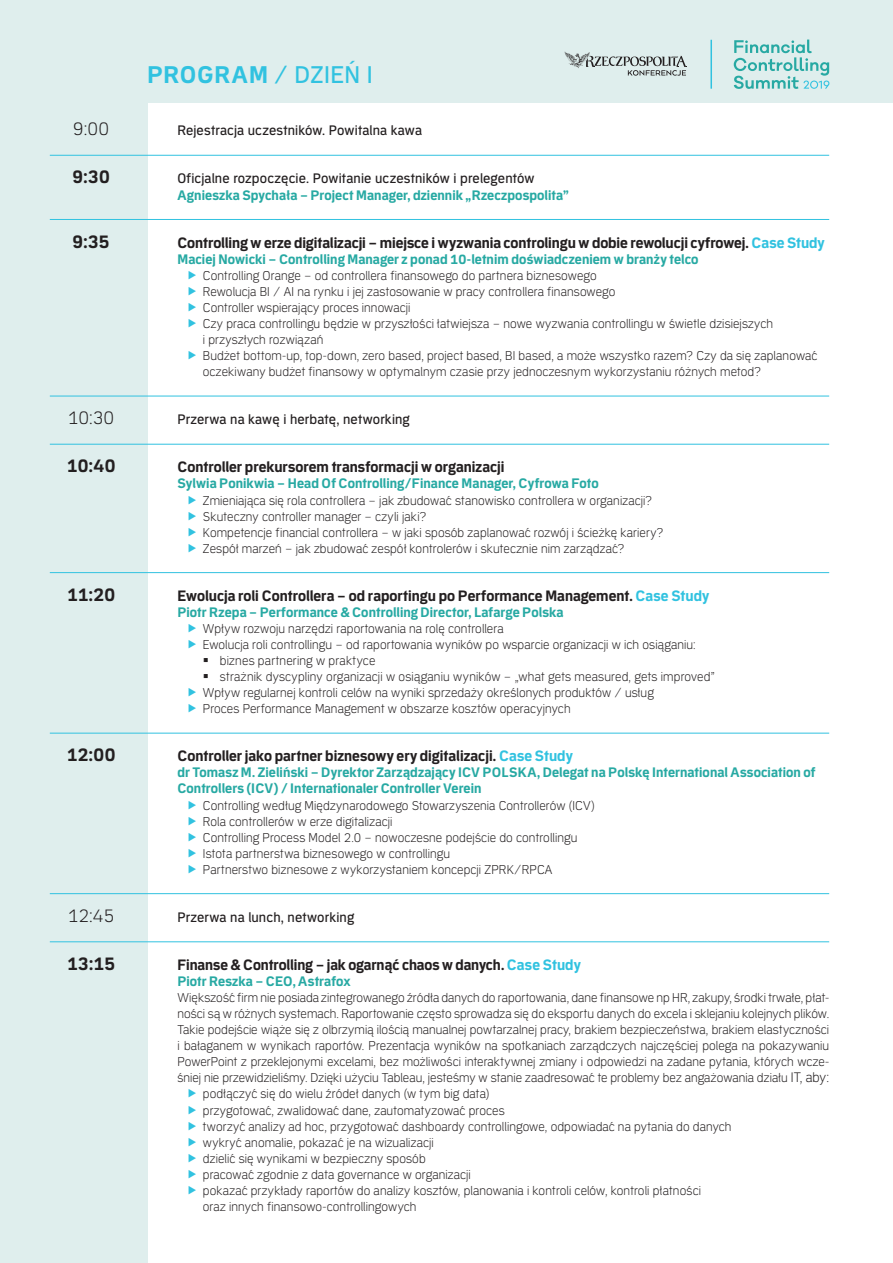
<style>
.page{position:relative;width:893px;height:1263px;background:#fff}
.page>*{position:absolute;margin:0;border:0;box-sizing:border-box;transform-origin:0 0}
.t1{font:700 25.5px "Erepublic Sans";letter-spacing:.025em;color:#31c2e0}
.t2{font:700 19.5px "Erepublic Sans";letter-spacing:.015em;color:#231f20}
.t3{font:300 19.5px "Erepublic Sans";color:#231f20}
.tytuł{font:700 15.9px "Erepublic Sans";color:#231f20}
.nazwisko{font:700 14.55px/16px "Erepublic Sans";letter-spacing:.005em;color:#27a9a3}
.podstawowy{font:14.55px "Erepublic Sans";letter-spacing:.01em;color:#231f20}
.podstawowy-2{font:300 13.5px/16px "Erepublic Sans";letter-spacing:.01em;color:#231f20}
.s1{font-weight:400}
.s2{color:#31c2e0}
.s3{font-size:14.55px}
</style>
<div class="page">
<div style="left:0;top:105px;width:493px;height:1158px;background:#dfeeed"></div>
<div style="left:0;top:0;width:893px;height:129px;background:#dfeeed"></div>
<div style="left:148px;top:103px;width:745px;height:1160px;background:#fff"></div>
<svg style="left:734px;top:40px;width:95px;height:49px"></svg>
<svg style="left:565px;top:52px;width:122px;height:24px"></svg>
<hr style="left:710px;top:40px;width:2px;height:49px;background:#31c2e0">
<hr style="left:50px;top:155px;width:779px;height:1px;background:#31c2e0">
<hr style="left:50px;top:219px;width:779px;height:1px;background:#31c2e0">
<hr style="left:50px;top:396px;width:779px;height:1px;background:#31c2e0">
<hr style="left:50px;top:444px;width:779px;height:1px;background:#31c2e0">
<hr style="left:50px;top:572px;width:779px;height:1px;background:#31c2e0">
<hr style="left:50px;top:733px;width:779px;height:1px;background:#31c2e0">
<hr style="left:50px;top:893px;width:779px;height:1px;background:#31c2e0">
<hr style="left:50px;top:941px;width:779px;height:1px;background:#31c2e0">
<p class="t3" style="left:73px;top:117px;width:38px">9:00</p>
<p class="t2" style="left:72px;top:166px;width:39px">9:30</p>
<p class="t2" style="left:73px;top:230px;width:39px">9:35</p>
<p class="t3" style="left:68px;top:406px;width:48px">10:30</p>
<p class="t2" style="left:67px;top:455px;width:50px">10:40</p>
<p class="t2" style="left:67px;top:583px;width:50px">11:20</p>
<p class="t2" style="left:67px;top:744px;width:50px">12:00</p>
<p class="t3" style="left:68px;top:904px;width:48px">12:45</p>
<p class="t2" style="left:67px;top:952px;width:50px">13:15</p>
<p class="t1" style="left:147px;top:60px;width:227px">PROGRAM <span class="s1">/ DZIEŃ I</span></p>
<p class="podstawowy" style="left:177px;top:122px;width:246px">Rejestracja uczestników. Powitalna kawa</p>
<p class="podstawowy" style="left:177px;top:170px;width:359px">Oficjalne rozpoczęcie. Powitanie uczestników i prelegentów</p>
<p class="nazwisko" style="left:177px;top:187px;width:393px">Agnieszka Spychała – Project Manager, dziennik „Rzeczpospolita”</p>
<p class="tytuł" style="left:177px;top:233px;width:649px">Controlling w erze digitalizacji – miejsce i wyzwania controlingu w dobie rewolucji cyfrowej. <span class="s2">Case Study</span></p>
<p class="nazwisko" style="left:177px;top:251px;width:523px">Maciej Nowicki – Controlling Manager z ponad 10-letnim doświadczeniem w branży telco</p>
<p class="podstawowy-2" style="left:203px;top:267px;width:395px">Controlling Orange – od controllera finansowego do partnera biznesowego</p>
<p class="podstawowy-2" style="left:203px;top:283px;width:414px">Rewolucja BI / AI na rynku i jej zastosowanie w pracy controllera finansowego</p>
<p class="podstawowy-2" style="left:203px;top:299px;width:209px">Controller wspierający proces innowacji</p>
<p class="podstawowy-2" style="left:203px;top:315px;width:572px">Czy praca controllingu będzie w przyszłości łatwiejsza – nowe wyzwania controllingu w świetle dzisiejszych i przyszłych rozwiązań</p>
<p class="podstawowy-2" style="left:203px;top:347px;width:616px">Budżet bottom-up, top-down, zero based, project based, BI based, a może wszystko razem? Czy da się zaplanować oczekiwany budżet finansowy w optymalnym czasie przy jednoczesnym wykorzystaniu różnych metod?</p>
<p class="podstawowy" style="left:177px;top:411px;width:234px">Przerwa na kawę i herbatę, networking</p>
<p class="tytuł" style="left:177px;top:458px;width:329px">Controller prekursorem transformacji w organizacji</p>
<p class="nazwisko" style="left:177px;top:475px;width:423px">Sylwia Ponikwia – Head Of Controlling/Finance Manager, Cyfrowa Foto</p>
<p class="podstawowy-2" style="left:203px;top:492px;width:451px">Zmieniająca się rola controllera – jak zbudować stanowisko controllera w organizacji?</p>
<p class="podstawowy-2" style="left:203px;top:508px;width:225px">Skuteczny controller manager – czyli jaki?</p>
<p class="podstawowy-2" style="left:203px;top:524px;width:462px">Kompetencje financial controllera – w jaki sposób zaplanować rozwój i ścieżkę kariery?</p>
<p class="podstawowy-2" style="left:203px;top:540px;width:423px">Zespół marzeń – jak zbudować zespół kontrolerów i skutecznie nim zarządzać?</p>
<p class="tytuł" style="left:177px;top:587px;width:533px">Ewolucja roli Controllera – od raportingu po Performance Management. <span class="s2">Case Study</span></p>
<p class="nazwisko" style="left:177px;top:604px;width:388px">Piotr Rzepa – Performance &amp; Controlling Director, Lafarge Polska</p>
<p class="podstawowy-2" style="left:203px;top:620px;width:302px">Wpływ rozwoju narzędzi raportowania na rolę controllera</p>
<p class="podstawowy-2" style="left:203px;top:636px;width:494px">Ewolucja roli controllingu – od raportowania wyników po wsparcie organizacji w ich osiąganiu:</p>
<p class="podstawowy-2" style="left:220px;top:652px;width:157px">biznes partnering w praktyce</p>
<p class="podstawowy-2" style="left:220px;top:668px;width:497px">strażnik dyscypliny organizacji w osiąganiu wyników – „what gets measured, gets improved”</p>
<p class="podstawowy-2" style="left:203px;top:684px;width:452px">Wpływ regularnej kontroli celów na wyniki sprzedaży określonych produktów / usług</p>
<p class="podstawowy-2" style="left:203px;top:700px;width:369px">Proces Performance Management w obszarze kosztów operacyjnych</p>
<p class="tytuł" style="left:177px;top:747px;width:397px">Controller jako partner biznesowy ery digitalizacji. <span class="s2">Case Study</span></p>
<p class="nazwisko" style="left:177px;top:764px;width:640px">dr Tomasz M. Zieliński – Dyrektor Zarządzający ICV POLSKA, Delegat na Polskę International Association of<br>Controllers (ICV) / Internationaler Controller Verein</p>
<p class="podstawowy-2" style="left:203px;top:797px;width:394px">Controlling według Międzynarodowego Stowarzyszenia Controllerów (ICV)</p>
<p class="podstawowy-2" style="left:203px;top:813px;width:191px">Rola controllerów w erze digitalizacji</p>
<p class="podstawowy-2" style="left:203px;top:829px;width:376px">Controlling Process Model 2.0 – nowoczesne podejście do controllingu</p>
<p class="podstawowy-2" style="left:203px;top:845px;width:249px">Istota partnerstwa biznesowego w controllingu</p>
<p class="podstawowy-2" style="left:203px;top:861px;width:351px">Partnerstwo biznesowe z wykorzystaniem koncepcji ZPRK/RPCA</p>
<p class="podstawowy" style="left:177px;top:908px;width:178px">Przerwa na lunch, networking</p>
<p class="tytuł" style="left:177px;top:956px;width:405px">Finanse &amp; Controlling – jak ogarnąć chaos w danych. <span class="s2">Case Study</span></p>
<p class="nazwisko" style="left:177px;top:973px;width:175px">Piotr Reszka – CEO, Astrafox</p>
<p class="podstawowy-2" style="left:177px;top:989px;width:653px;text-align:justify">Większość firm nie posiada zintegrowanego źródła danych do raportowania, dane finansowe np HR, zakupy, środki trwałe, płat&shy;ności są w różnych systemach. Raportowanie często sprowadza się do eksportu danych do excela i sklejaniu kolejnych plików.<br>Takie podejście wiąże się z olbrzymią ilością manualnej powtarzalnej pracy, brakiem bezpieczeństwa, brakiem elastyczności i bałaganem w wynikach raportów. Prezentacja wyników na spotkaniach zarządczych najczęściej polega na pokazywaniu PowerPoint z przeklejonymi excelami, bez możliwości interaktywnej zmiany i odpowiedzi na zadane pytania, których wcze&shy;śniej nie przewidzieliśmy. Dzięki użyciu Tableau, jesteśmy w stanie zaadresować te problemy bez angażowania działu <span class="s3">IT, aby:</span></p>
<p class="podstawowy-2" style="left:203px;top:1085px;width:288px">podłączyć się do wielu źródeł danych (w tym big data)</p>
<p class="podstawowy-2" style="left:203px;top:1101px;width:303px">przygotować, zwalidować dane, zautomatyzować proces</p>
<p class="podstawowy-2" style="left:203px;top:1118px;width:530px">tworzyć analizy ad hoc, przygotować dashboardy controllingowe, odpowiadać na pytania do danych</p>
<p class="podstawowy-2" style="left:203px;top:1134px;width:232px">wykryć anomalie, pokazać je na wizualizacji</p>
<p class="podstawowy-2" style="left:203px;top:1150px;width:224px">dzielić się wynikami w bezpieczny sposób</p>
<p class="podstawowy-2" style="left:203px;top:1166px;width:270px">pracować zgodnie z data governance w organizacji</p>
<p class="podstawowy-2" style="left:203px;top:1182px;width:500px">pokazać przykłady raportów do analizy kosztów, planowania i kontroli celów, kontroli płatności oraz innych finansowo-controllingowych</p>
</div>
